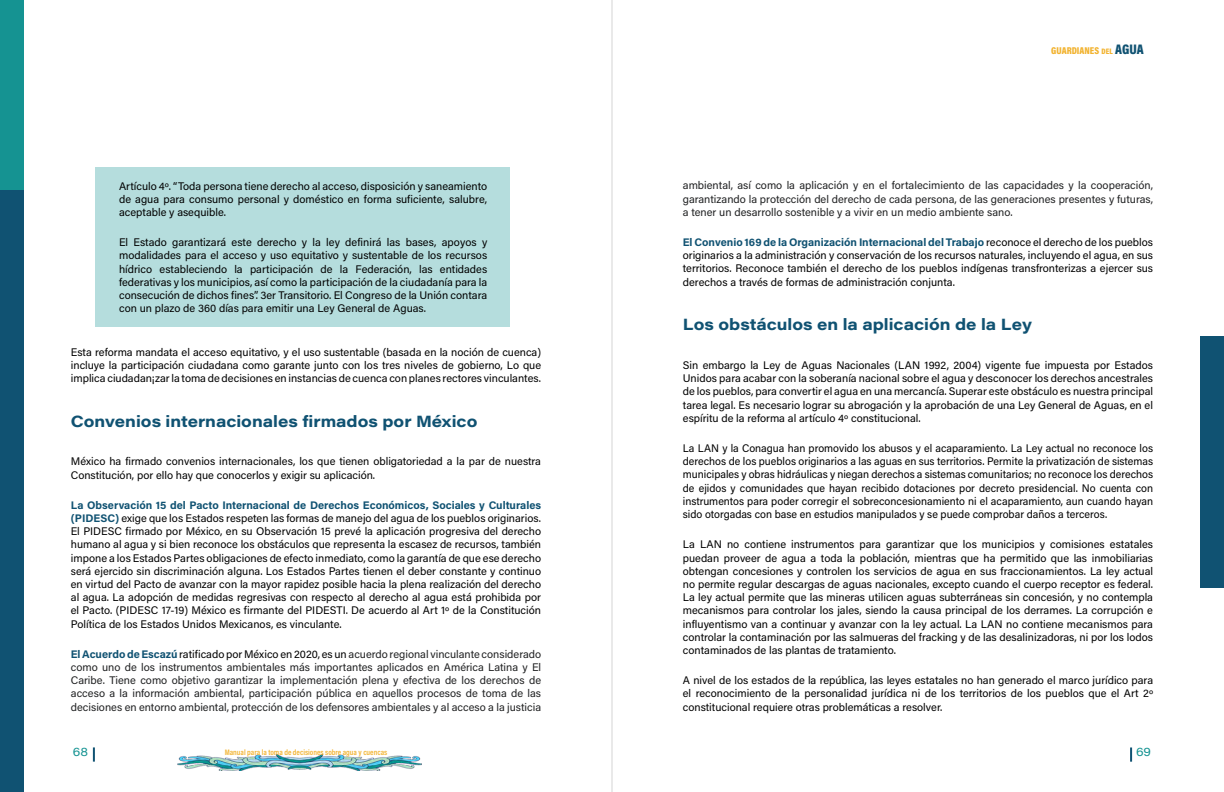
<style>
.page{position:relative;width:1224px;height:792px;background:#fff}
.page>*{position:absolute;margin:0;border:0;box-sizing:border-box;transform-origin:0 0}
.t1{font:700 16px "Acumin Pro Wide";color:#105272}
.t2{font:12px "Acumin Pro Wide";color:#159392}
.t3{font:11px/13.2px "Acumin Pro";color:#000;text-align:justify}
.t4{font:11px/13.2px "Acumin Pro";color:#202122;text-align:justify}
.t5{font:10px "Acumin Variable Concept";color:#f2b330}
.t6{font:8px "Acumin Variable Concept";color:#f2b330}
.s1{font-weight:700;color:#105272}
.s2{color:#000}
.s3{font-size:8px}
.s4{font-size:14px;color:#105272}
</style>
<div class="page">
<img style="left:178px;top:755px;width:244px;height:16px">
<svg style="left:1130px;top:747px;width:2px;height:15px"></svg>
<svg style="left:93px;top:747px;width:2px;height:15px"></svg>
<div style="left:95px;top:167px;width:415px;height:160px;background:#b5dddd"></div>
<div style="left:0;top:190px;width:24px;height:602px;background:#105272"></div>
<div style="left:0;top:0;width:24px;height:190px;background:#159392"></div>
<hr style="left:612px;top:0;width:1px;height:792px;background:#d5d5d5">
<div style="left:1200px;top:337px;width:24px;height:251px;background:#105272"></div>
<p class="t3" style="left:119px;top:179px;width:370px">Artículo 4º. “Toda persona tiene derecho al acceso, disposición y saneamiento de agua para consumo personal y doméstico en forma suficiente, salubre, aceptable y asequible.</p>
<p class="t3" style="left:119px;top:235px;width:370px">El Estado garantizará este derecho y la ley definirá las bases, apoyos y modalidades para el acceso y uso equitativo y sustentable de los recursos hídrico estableciendo la participación de la Federación, las entidades federativas y los municipios, así como la participación de la ciudadanía para la consecución de dichos fines”. 3er Transitorio. El Congreso de la Unión contara con un plazo de 360 días para emitir una Ley General de Aguas.</p>
<p class="t3" style="left:71px;top:345px;width:472px">Esta reforma mandata el acceso equitativo, y el uso sustentable (basada en la noción de cuenca) incluye la participación ciudadana como garante junto con los tres niveles de gobierno, Lo que implica ciudadan¡zar la toma de decisiones en instancias de cuenca con planes rectores vinculantes.</p>
<h1 class="t1" style="left:71px;top:409px;width:408px">Convenios internacionales firmados por México</h1>
<p class="t3" style="left:71px;top:454px;width:472px">México ha firmado convenios internacionales, los que tienen obligatoriedad a la par de nuestra<br>Constitución, por ello hay que conocerlos y exigir su aplicación.</p>
<p class="t3" style="left:71px;top:498px;width:472px"><span class="s1">La Observación 15 del Pacto Internacional de Derechos Económicos, Sociales y Culturales (PIDESC)</span> exige que los Estados respeten las formas de manejo del agua de los pueblos originarios.<br>El PIDESC firmado por México, en su Observación 15 prevé la aplicación progresiva del derecho humano al agua y si bien reconoce los obstáculos que representa la escasez de recursos, también impone a los Estados Partes obligaciones de efecto inmediato, como la garantía de que ese derecho será ejercido sin discriminación alguna. Los Estados Partes tienen el deber constante y continuo en virtud del Pacto de avanzar con la mayor rapidez posible hacia la plena realización del derecho al agua. La adopción de medidas regresivas con respecto al derecho al agua está prohibida por el Pacto. (PIDESC 17-19) México es firmante del PIDESTI. De acuerdo al Art 1º de la Constitución Política de los Estados Unidos Mexicanos, es vinculante.</p>
<p class="t4" style="left:71px;top:647px;width:472px"><span class="s1">El Acuerdo de Escazú</span> <span class="s2">ratificado por México en 2020, es un</span> acuerdo regional vinculante considerado como uno de los instrumentos ambientales más importantes aplicados en América Latina y El Caribe. Tiene como objetivo garantizar la implementación plena y efectiva de los derechos de acceso a la información ambiental, participación pública en aquellos procesos de toma de las decisiones en entorno ambiental, protección de los defensores ambientales y al acceso a la justicia</p>
<p class="t5" style="left:1051px;top:44px;width:94px">GUARDIANES <span class="s3">DEL</span> <span class="s4">AGUA</span></p>
<p class="t4" style="left:683px;top:179px;width:472px">ambiental, así como la aplicación y en el fortalecimiento de las capacidades y la cooperación, garantizando la protección del derecho de cada persona, de las generaciones presentes y futuras, a tener un desarrollo sostenible y a vivir en un medio ambiente sano.</p>
<p class="t3" style="left:683px;top:235px;width:472px"><span class="s1">El Convenio 169 de la Organización Internacional del Trabajo</span> reconoce el derecho de los pueblos originarios a la administración y conservación de los recursos naturales, incluyendo el agua, en sus territorios. Reconoce también el derecho de los pueblos indígenas transfronterizas a ejercer sus derechos a través de formas de administración conjunta.</p>
<h1 class="t1" style="left:683px;top:313px;width:351px">Los obstáculos en la aplicación de la Ley</h1>
<p class="t3" style="left:683px;top:358px;width:472px">Sin embargo la Ley de Aguas Nacionales (LAN 1992, 2004) vigente fue impuesta por Estados Unidos para acabar con la soberanía nacional sobre el agua y desconocer los derechos ancestrales de los pueblos, para convertir el agua en una mercancía. Superar este obstáculo es nuestra principal tarea legal. Es necesario lograr su abrogación y la aprobación de una Ley General de Aguas, en el espíritu de la reforma al artículo 4º constitucional.</p>
<p class="t3" style="left:683px;top:441px;width:472px">La LAN y la Conagua han promovido los abusos y el acaparamiento. La Ley actual no reconoce los derechos de los pueblos originarios a las aguas en sus territorios. Permite la privatización de sistemas municipales y obras hidráulicas y niegan derechos a sistemas comunitarios; no reconoce los derechos de ejidos y comunidades que hayan recibido dotaciones por decreto presidencial. No cuenta con instrumentos para poder corregir el sobreconcesionamiento ni el acaparamiento, aun cuando hayan sido otorgadas con base en estudios manipulados y se puede comprobar daños a terceros.</p>
<p class="t3" style="left:683px;top:537px;width:472px">La LAN no contiene instrumentos para garantizar que los municipios y comisiones estatales puedan proveer de agua a toda la población, mientras que ha permitido que las inmobiliarias obtengan concesiones y controlen los servicios de agua en sus fraccionamientos. La ley actual no permite regular descargas de aguas nacionales, excepto cuando el cuerpo receptor es federal.<br>La ley actual permite que las mineras utilicen aguas subterráneas sin concesión, y no contempla mecanismos para controlar los jales, siendo la causa principal de los derrames. La corrupción e influyentismo van a continuar y avanzar con la ley actual. La LAN no contiene mecanismos para controlar la contaminación por las salmueras del fracking y de las desalinizadoras, ni por los lodos contaminados de las plantas de tratamiento.</p>
<p class="t3" style="left:683px;top:673px;width:472px">A nivel de los estados de la república, las leyes estatales no han generado el marco jurídico para el reconocimiento de la personalidad jurídica ni de los territorios de los pueblos que el Art 2º constitucional requiere otras problemáticas a resolver.</p>
<p class="t2" style="left:73px;top:743px;width:17px">68</p>
<p class="t2" style="left:1136px;top:744px;width:16px">69</p>
<p class="t6" style="left:225px;top:746px;width:164px">Manual para la toma de decisiones sobre agua y cuencas</p>
</div>
